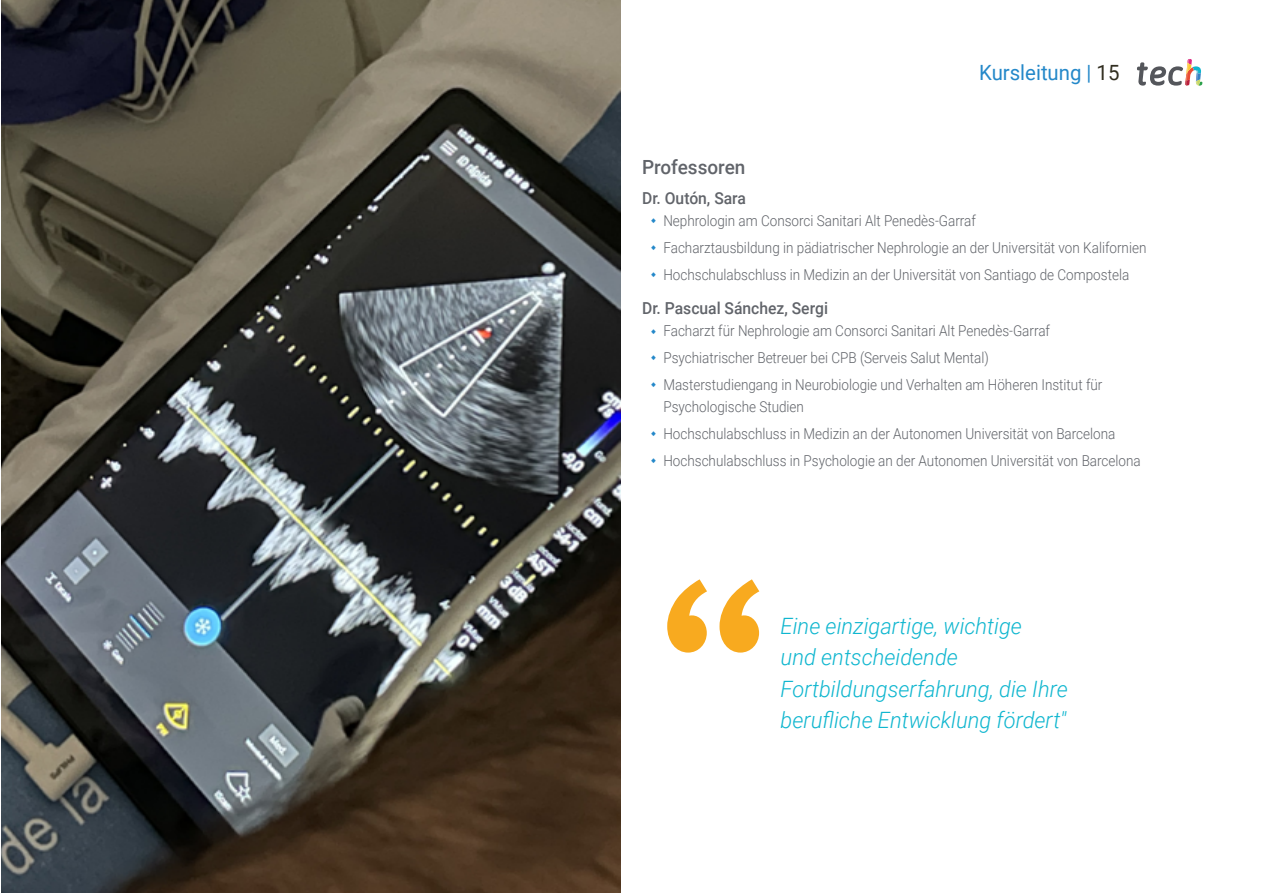
<style>
.page{position:relative;width:1263px;height:893px;background:#fff}
.page>*{position:absolute;margin:0;border:0;box-sizing:border-box;transform-origin:0 0}
.t1{font:italic 300 22.5px/31.5px "Roboto";color:#0fb6cf}
.t2{font:21px "Roboto";color:#2488c9}
.t3{font:500 19.5px "Roboto";color:#61646a}
.t4{font:500 16.5px "Roboto";color:#61646a;scale:.95 1}
.t5{font:300 15px/26.7px "Roboto";color:#61646a;scale:.9 1}
.s1{color:#312e20}
</style>
<div class="page">
<svg style="left:667px;top:579px;width:92px;height:74px"></svg>
<img style="left:1px;top:0;width:620px;height:893px">
<svg style="left:1137px;top:59px;width:65px;height:27px"></svg>
<h2 class="t2" style="left:979px;top:57px;width:142px">Kursleitung | <span class="s1">15</span></h2>
<h3 class="t3" style="left:642px;top:154px;width:105px">Professoren</h3>
<p class="t4" style="left:642px;top:186px;width:111px">Dr. Outón, Sara</p>
<p class="t5" style="left:663px;top:207px;width:538px">Nephrologin am Consorci Sanitari Alt Penedès-Garraf<br>Facharztausbildung in pädiatrischer Nephrologie an der Universität von Kalifornien<br>Hochschulabschluss in Medizin an der Universität von Santiago de Compostela</p>
<p class="t4" style="left:642px;top:296px;width:197px">Dr. Pascual Sánchez, Sergi</p>
<p class="t5" style="left:663px;top:317px;width:489px">Facharzt für Nephrologie am Consorci Sanitari Alt Penedès-Garraf<br>Psychiatrischer Betreuer bei CPB (Serveis Salut Mental)<br>Masterstudiengang in Neurobiologie und Verhalten am Höheren Institut für</p>
<p class="t5" style="left:663px;top:393px;width:532px">Psychologische Studien<br>Hochschulabschluss in Medizin an der Autonomen Universität von Barcelona<br>Hochschulabschluss in Psychologie an der Autonomen Universität von Barcelona</p>
<h1 class="t1" style="left:781px;top:609px;width:289px">Eine einzigartige, wichtige<br>und entscheidende<br>Fortbildungserfahrung, die Ihre berufliche Entwicklung fördert"</h1>
</div>
